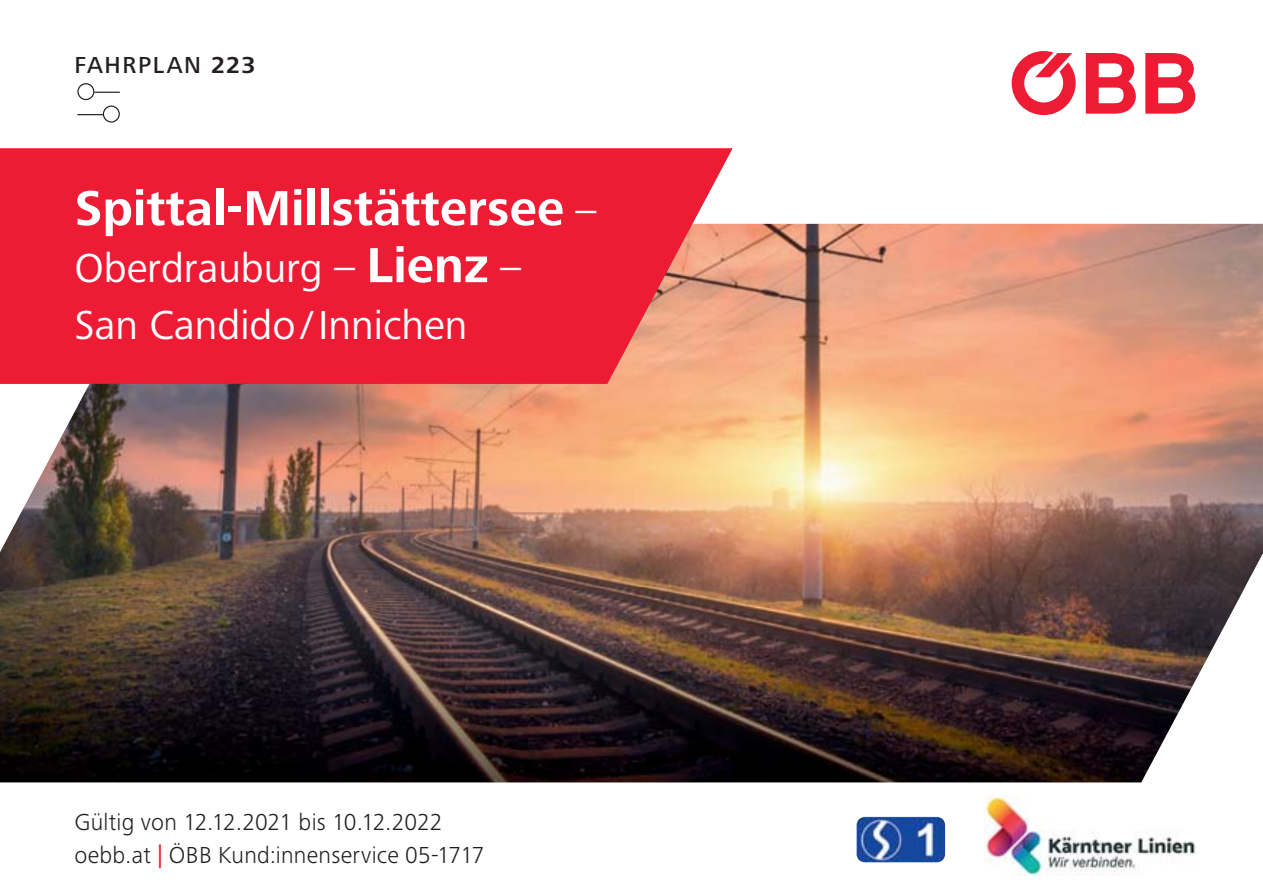
<style>
.page{position:relative;width:1263px;height:893px;background:#fff}
.page>*{position:absolute;margin:0;border:0;box-sizing:border-box;transform-origin:0 0}
.t1{font:700 51px "Frutiger Next Pro";color:#fff}
.t2{font:42px/57px "Frutiger Next Pro";color:#fff}
.t3{font:300 24px/33px "Frutiger Next Pro";letter-spacing:.01em;color:#231f20}
.t4{font:500 24px "Frutiger Next Pro";letter-spacing:.07em;color:#231f20}
.s1{font-weight:700}
.s2{font-weight:400;font-size:42px}
.s3{font-weight:700;font-size:51px}
.s4{font-weight:400;color:#ed1b34}
</style>
<div class="page">
<img style="left:0;top:224px;width:1263px;height:363px">
<img style="left:0;top:587px;width:1245px;height:195px">
<svg style="left:1145px;top:53px;width:50px;height:61px"></svg>
<svg style="left:1086px;top:53px;width:50px;height:61px"></svg>
<svg style="left:1012px;top:51px;width:64px;height:64px"></svg>
<svg style="left:0;top:148px;width:732px;height:236px;background:#ec273b"></svg>
<div style="left:77px;top:83px;width:17px;height:17px;border:1px solid #231f20;border-radius:50%"></div>
<svg style="left:94px;top:92px;width:26px;height:1px"></svg>
<div style="left:103px;top:106px;width:17px;height:17px;border:1px solid #231f20;border-radius:50%"></div>
<svg style="left:77px;top:114px;width:26px;height:1px"></svg>
<img style="left:856px;top:817px;width:89px;height:45px;border-radius:8px">
<img style="left:984px;top:796px;width:211px;height:80px">
<p class="t4" style="left:74px;top:50px;width:183px">FAHRPLAN <span class="s1">223</span></p>
<h1 class="t1" style="left:74px;top:178px;width:524px">Spittal-Millstättersee <span class="s2">–</span></h1>
<h2 class="t2" style="left:74px;top:242px;width:448px">Oberdrauburg – <span class="s3">Lienz</span> –<br>San Candido/Innichen</h2>
<p class="t3" style="left:74px;top:806px;width:412px">Gültig von 12.12.2021 bis 10.12.2022 oebb.at <span class="s4">|</span> ÖBB Kund:innenservice 05-1717</p>
</div>
